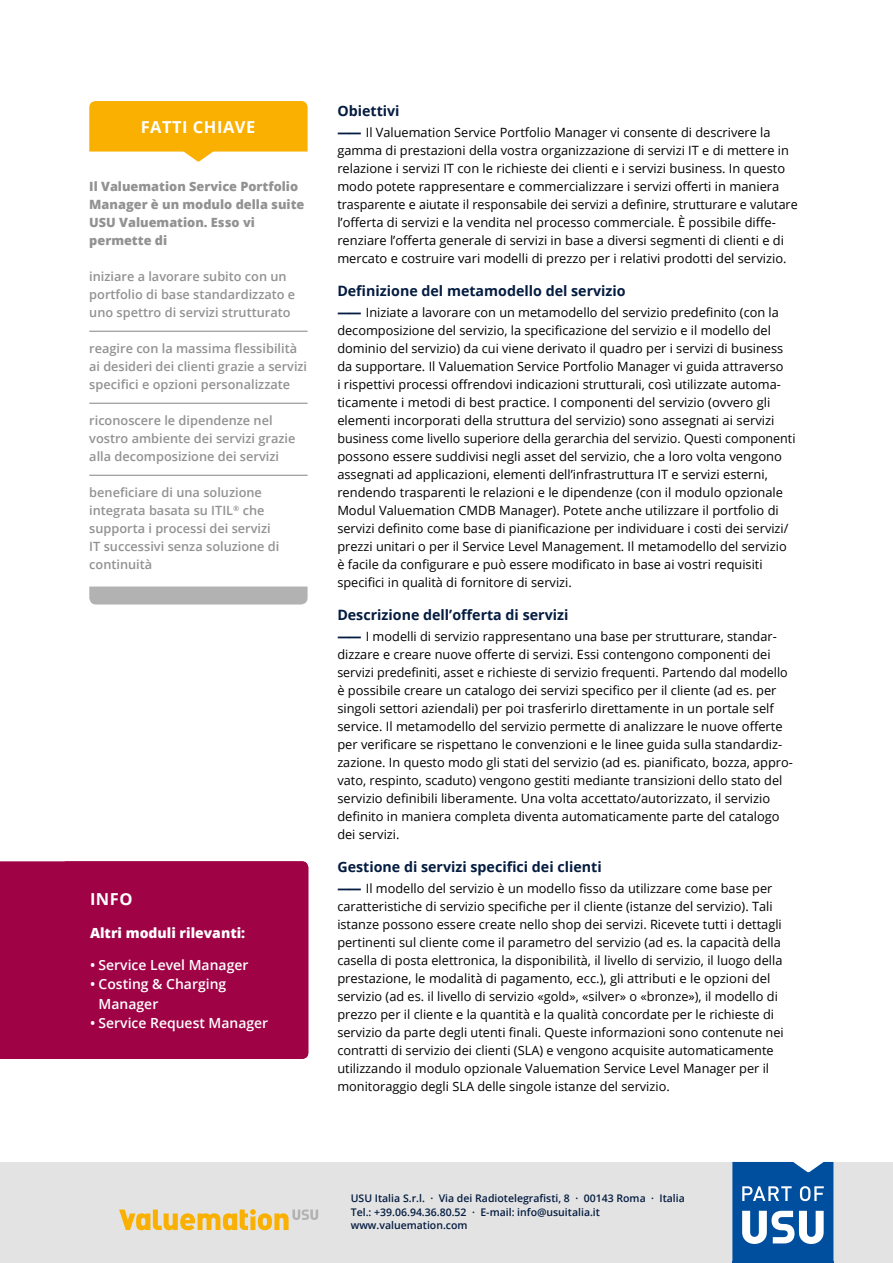
<style>
.page{position:relative;width:893px;height:1263px;background:#fff}
.page>*{position:absolute;margin:0;border:0;box-sizing:border-box;transform-origin:0 0}
.Infofasten_Head{font:700 16.5px "Open Sans";letter-spacing:.03em;color:#fff}
.Störer_Head{font:700 16.5px "Open Sans";color:#fff}
.H3_Zwischenüberschri{font:700 14.25px "Open Sans";color:#041c40}
.t1{font:600 13.95px/19.5px "Open Sans";color:#fff}
.Störer_Text{font:800 13.95px "Open Sans";color:#fff}
.t2{font:12.75px/18px "Open Sans";color:#000}
.Text_mit_Absatzlinie{font:600 12.75px/18px "Open Sans";color:#929292}
.Text_mit_Absatzlinie-2{font:800 12.75px/18px "Open Sans";color:#929292}
.t3{font:600 10.5px/13.5px "Open Sans";color:#041c40}
.s1{font-weight:800;color:#041c40}
</style>
<div class="page">
<div style="left:0;top:1162px;width:893px;height:101px;background:#e3e3e3"></div>
<svg style="left:732px;top:1162px;width:101px;height:101px"></svg>
<svg style="left:119px;top:1209px;width:199px;height:21px;background:#eaca7b"></svg>
<hr style="left:89px;top:331px;width:219px;height:1px;background:#929292">
<hr style="left:89px;top:403px;width:219px;height:1px;background:#929292">
<hr style="left:89px;top:475px;width:219px;height:1px;background:#929292">
<div style="left:89px;top:586px;width:219px;height:18px;background:#b3b2b2"></div>
<svg style="left:89px;top:101px;width:219px;height:61px"></svg>
<div style="left:0;top:861px;width:308px;height:198px;background:#9f0245"></div>
<div style="left:60px;top:861px;width:248px;height:198px;background:#9f0245;border-radius:6px"></div>
<p class="Infofasten_Head" style="left:141px;top:115px;width:116px">FATTI CHIAVE</p>
<p class="Text_mit_Absatzlinie-2" style="left:89px;top:177px;width:217px">Il Valuemation Service Portfolio<br>Manager è un modulo della suite<br>USU Valuemation. Esso vi permette di</p>
<p class="Text_mit_Absatzlinie" style="left:89px;top:267px;width:207px">iniziare a lavorare subito con un portfolio di base standardizzato e uno spettro di servizi strutturato</p>
<p class="Text_mit_Absatzlinie" style="left:89px;top:339px;width:219px">reagire con la massima flessibilità ai desideri dei clienti grazie a servizi specifici e opzioni personalizzate</p>
<p class="Text_mit_Absatzlinie" style="left:89px;top:411px;width:208px">riconoscere le dipendenze nel vostro ambiente dei servizi grazie alla decomposizione dei servizi</p>
<p class="Text_mit_Absatzlinie" style="left:89px;top:483px;width:192px">beneficiare di una soluzione integrata basata su ITIL<sup>®</sup> che supporta i processi dei servizi<br>IT successivi senza soluzione di continuità</p>
<p class="Störer_Head" style="left:90px;top:887px;width:44px">INFO</p>
<p class="Störer_Text" style="left:90px;top:922px;width:157px">Altri moduli rilevanti:</p>
<p class="t1" style="left:90px;top:955px;width:160px">• Service Level Manager</p>
<p class="t1" style="left:99px;top:974px;width:129px;text-indent:-9px">• Costing &amp; Charging<br>Manager</p>
<p class="t1" style="left:90px;top:1013px;width:180px">• Service Request Manager</p>
<p class="H3_Zwischenüberschri" style="left:337px;top:101px;width:64px">Obiettivi</p>
<p class="t2" style="left:337px;top:123px;width:462px"><span class="s1">――—</span>Il Valuemation Service Portfolio Manager vi consente di descrivere la gamma di prestazioni della vostra organizzazione di servizi IT e di mettere in relazione i servizi IT con le richieste dei clienti e i servizi business. In questo modo potete rappresentare e commercializzare i servizi offerti in maniera trasparente e aiutate il responsabile dei servizi a definire, strutturare e valutare l’offerta di servizi e la vendita nel processo commerciale. È possibile diffe&shy;renziare l’offerta generale di servizi in base a diversi segmenti di clienti e di mercato e costruire vari modelli di prezzo per i relativi prodotti del servizio.</p>
<p class="H3_Zwischenüberschri" style="left:337px;top:281px;width:290px">Definizione del metamodello del servizio</p>
<p class="t2" style="left:337px;top:303px;width:460px"><span class="s1">――—</span>Iniziate a lavorare con un metamodello del servizio predefinito (con la decomposizione del servizio, la specificazione del servizio e il modello del dominio del servizio) da cui viene derivato il quadro per i servizi di business da supportare. Il Valuemation Service Portfolio Manager vi guida attraverso<br>i rispettivi processi offrendovi indicazioni strutturali, così utilizzate automa&shy;ticamente i metodi di best practice. I componenti del servizio (ovvero gli elementi incorporati della struttura del servizio) sono assegnati ai servizi business come livello superiore della gerarchia del servizio. Questi componenti possono essere suddivisi negli asset del servizio, che a loro volta vengono assegnati ad applicazioni, elementi dell’infrastruttura IT e servizi esterni, rendendo trasparenti le relazioni e le dipendenze (con il modulo opzionale Modul Valuemation CMDB Manager). Potete anche utilizzare il portfolio di servizi definito come base di pianificazione per individuare i costi dei servizi/ prezzi unitari o per il Service Level Management. Il metamodello del servizio è facile da configurare e può essere modificato in base ai vostri requisiti specifici in qualità di fornitore di servizi.</p>
<p class="H3_Zwischenüberschri" style="left:337px;top:605px;width:233px">Descrizione dell’offerta di servizi</p>
<p class="t2" style="left:337px;top:627px;width:457px"><span class="s1">――—</span>I modelli di servizio rappresentano una base per strutturare, standar&shy;dizzare e creare nuove offerte di servizi. Essi contengono componenti dei servizi predefiniti, asset e richieste di servizio frequenti. Partendo dal modello è possibile creare un catalogo dei servizi specifico per il cliente (ad es. per singoli settori aziendali) per poi trasferirlo direttamente in un portale self service. Il metamodello del servizio permette di analizzare le nuove offerte per verificare se rispettano le convenzioni e le linee guida sulla standardiz&shy;zazione. In questo modo gli stati del servizio (ad es. pianificato, bozza, appro&shy;vato, respinto, scaduto) vengono gestiti mediante transizioni dello stato del servizio definibili liberamente. Una volta accettato/autorizzato, il servizio definito in maniera completa diventa automaticamente parte del catalogo dei servizi.</p>
<p class="H3_Zwischenüberschri" style="left:337px;top:857px;width:266px">Gestione di servizi specifici dei clienti</p>
<p class="t2" style="left:337px;top:879px;width:448px"><span class="s1">――—</span>Il modello del servizio è un modello fisso da utilizzare come base per caratteristiche di servizio specifiche per il cliente (istanze del servizio). Tali istanze possono essere create nello shop dei servizi. Ricevete tutti i dettagli pertinenti sul cliente come il parametro del servizio (ad es. la capacità della casella di posta elettronica, la disponibilità, il livello di servizio, il luogo della prestazione, le modalità di pagamento, ecc.), gli attributi e le opzioni del servizio (ad es. il livello di servizio «gold», «silver» o «bronze»), il modello di prezzo per il cliente e la quantità e la qualità concordate per le richieste di servizio da parte degli utenti finali. Queste informazioni sono contenute nei contratti di servizio dei clienti (SLA) e vengono acquisite automaticamente utilizzando il modulo opzionale Valuemation Service Level Manager per il monitoraggio degli SLA delle singole istanze del servizio.</p>
<p class="t3" style="left:351px;top:1191px;width:336px">USU Italia S.r.l. · Via dei Radiotelegrafisti, 8 · 00143 Roma · Italia<br>Tel.: +39.06.94.36.80.52 · E-mail: info@usuitalia.it www.valuemation.com</p>
</div>
